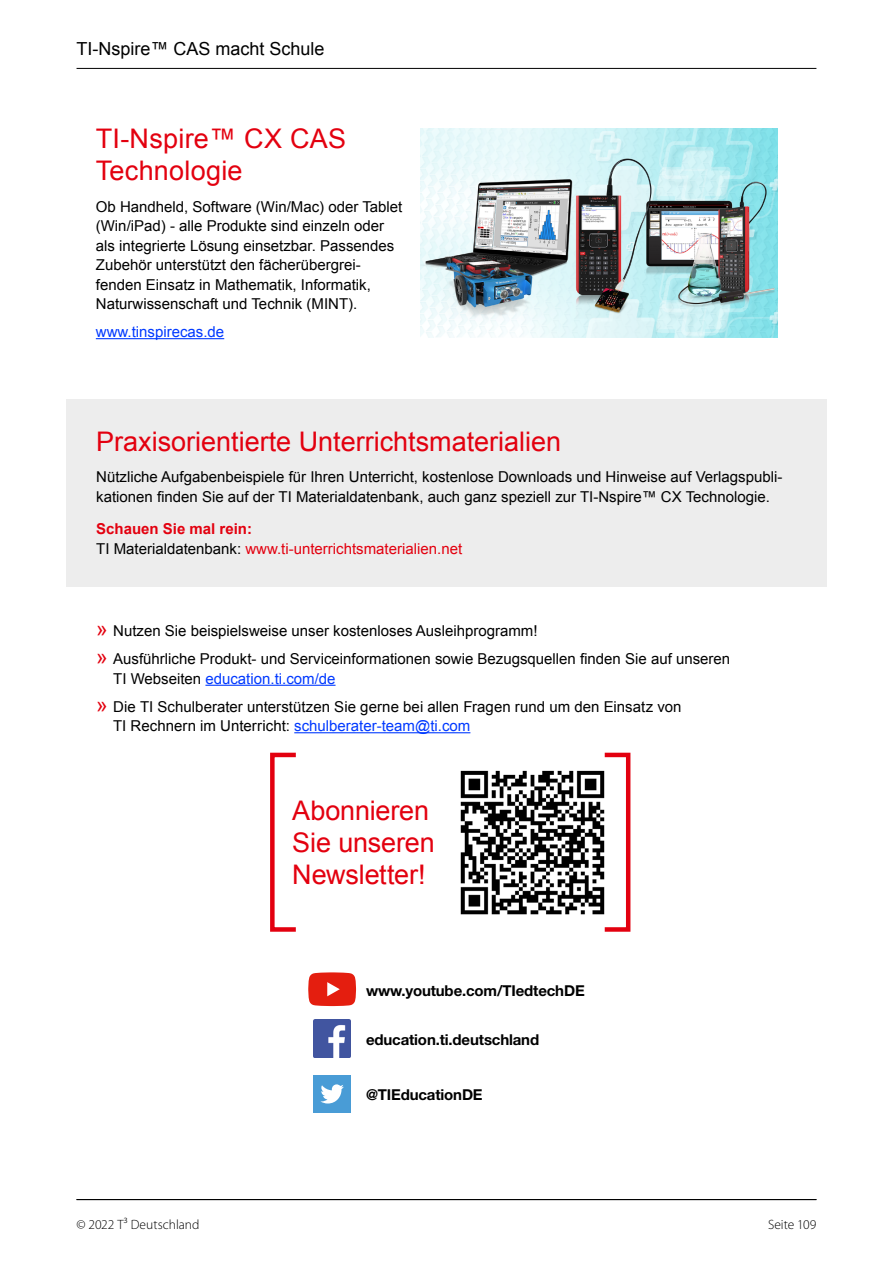
<style>
.page{position:relative;width:893px;height:1263px;background:#fff}
.page>*{position:absolute;margin:0;border:0;box-sizing:border-box;transform-origin:0 0}
.t1{font:27px/32.4px "Arial";color:#e3000f}
.t2{font:18px "Arial";color:#000}
.t3{font:15px/19.5px "Arial";color:#000}
.t4{font:15px/19.5px "Arial";color:#e3000f}
.t5{font:15px "Arial";color:#0039ff}
.t6{font:700 15px "Helvetica Neue LT";letter-spacing:-.01em;color:#000}
.t7{font:300 13.5px "Myriad Pro";color:#000}
.s1{font-weight:700}
.s2{color:#000}
.s3{font-size:21px;color:#e3000f}
.s4{color:#0039ff}
</style>
<div class="page">
<hr style="left:77px;top:68px;width:739px;height:1px;background:#000">
<hr style="left:77px;top:1199px;width:739px;height:1px;background:#000">
<div style="left:66px;top:400px;width:761px;height:187px;background:#ededed"></div>
<hr style="left:205px;top:685px;width:131px;height:1px;background:#0039ff">
<hr style="left:294px;top:732px;width:176px;height:1px;background:#0039ff">
<hr style="left:96px;top:338px;width:128px;height:1px;background:#0039ff">
<div style="left:270px;top:753px;width:28px;height:179px;border:4px solid #e3000f"></div>
<div style="left:602px;top:753px;width:28px;height:179px;border:4px solid #e3000f"></div>
<img style="left:460px;top:767px;width:147px;height:150px">
<img style="left:313px;top:1020px;width:38px;height:37px">
<svg style="left:308px;top:972px;width:48px;height:34px"></svg>
<div style="left:313px;top:1075px;width:38px;height:38px;background:#499cd6"></div>
<svg style="left:320px;top:1084px;width:24px;height:19px"></svg>
<img style="left:420px;top:129px;width:358px;height:208px">
<p class="t2" style="left:77px;top:37px;width:250px">TI-Nspire™ CAS macht Schule</p>
<p class="t2" style="left:77px;top:38px;width:89px">Einführung</p>
<h1 class="t1" style="left:96px;top:122px;width:252px">TI-Nspire™ CX CAS<br>Technologie</h1>
<p class="t3" style="left:96px;top:197px;width:308px">Ob Handheld, Software (Win/Mac) oder Tablet (Win/iPad) - alle Produkte sind einzeln oder als integrierte Lösung einsetzbar. Passendes Zubehör unterstützt den fächerübergrei&shy;fenden Einsatz in Mathematik, Informatik, Naturwissenschaft und Technik (MINT).</p>
<p class="t5" style="left:96px;top:322px;width:130px">www.tinspirecas.de</p>
<h1 class="t1" style="left:96px;top:425px;width:467px">Praxisorientierte Unterrichtsmaterialien</h1>
<p class="t3" style="left:96px;top:468px;width:687px">Nützliche Aufgabenbeispiele für Ihren Unterricht, kostenlose Downloads und Hinweise auf Verlagspubli&shy;kationen finden Sie auf der TI Materialdatenbank, auch ganz speziell zur TI-Nspire™ CX Technologie.</p>
<p class="t4" style="left:96px;top:519px;width:367px"><span class="s1">Schauen Sie mal rein:<br></span><span class="s2">TI Materialdatenbank:</span> www.ti-unterrichtsmaterialien.net</p>
<p class="t3" style="left:96px;top:617px;width:636px;line-height:28px"><span class="s3">»</span> Nutzen Sie beispielsweise unser kostenloses Ausleihprogramm!<br><span class="s3">»</span> Ausführliche Produkt- und Serviceinformationen sowie Bezugsquellen finden Sie auf unseren</p>
<p class="t3" style="left:96px;top:664px;width:587px;line-height:28px;text-indent:17px">TI Webseiten <span class="s4">education.ti.com/de<br></span><span class="s3">»</span> Die TI Schulberater unterstützen Sie gerne bei allen Fragen rund um den Einsatz von</p>
<p class="t5" style="left:113px;top:716px;width:359px"><span class="s2">TI Rechnern im Unterricht:</span> schulberater-team@ti.com</p>
<h1 class="t1" style="left:292px;top:794px;width:144px">Abonnieren<br>Sie unseren<br>Newsletter!</h1>
<p class="t6" style="left:366px;top:981px;width:220px">www.youtube.com/TIedtechDE</p>
<p class="t6" style="left:366px;top:1030px;width:175px">education.ti.deutschland</p>
<p class="t6" style="left:366px;top:1085px;width:118px">@TIEducationDE</p>
<p class="t7" style="left:77px;top:1216px;width:125px">© 2022 T³ Deutschland</p>
<p class="t7" style="left:768px;top:1216px;width:50px">Seite 109</p>
</div>
